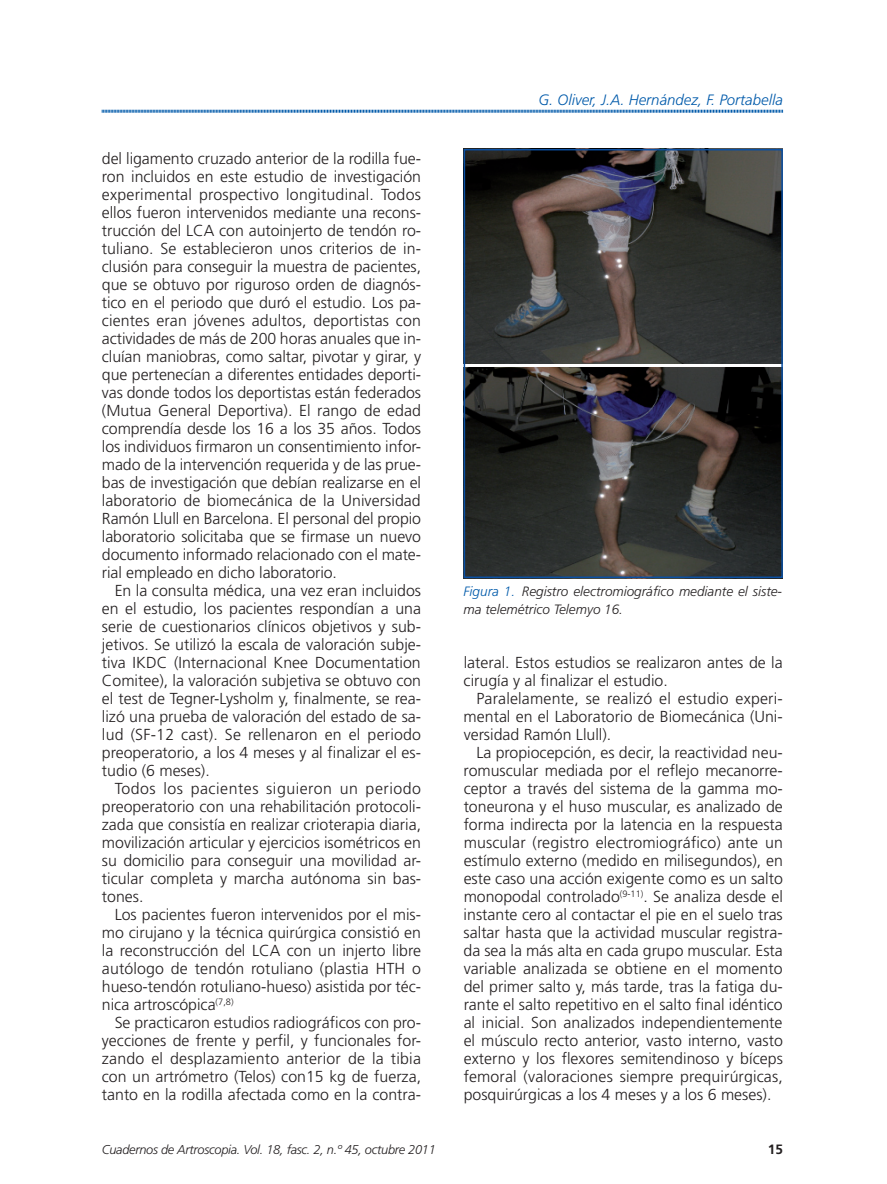
<style>
.page{position:relative;width:887px;height:1184px;background:#fff}
.page>*{position:absolute;margin:0;border:0;box-sizing:border-box;transform-origin:0 0}
.t1{font:300 15.9px "Frutiger LT Std";color:#231f20}
.t2{font:300 15.9px "Frutiger LT Std";letter-spacing:.035em;color:#231f20}
.t3{font:italic 300 15px "Frutiger LT Std";color:#015aaa}
.t4{font:italic 300 13.5px/18px "Frutiger LT Std";color:#231f20}
.t5{font:700 13.5px "Frutiger LT Std";color:#231f20}
.t6{font:italic 300 12.75px "Frutiger LT Std";letter-spacing:-.02em;color:#231f20}
.s1{color:#015aaa}
</style>
<div class="page">
<svg style="left:102px;top:109px;width:680px;height:4px;background:#7eabd3"></svg>
<img style="left:466px;top:152px;width:313px;height:211px">
<img style="left:466px;top:367px;width:313px;height:208px">
<div style="left:463px;top:149px;width:319px;height:429px;border:2px solid #094fa3"></div>
<p class="t1" style="left:102px;top:149px;width:320px">del ligamento cruzado anterior de la rodilla fue-</p>
<p class="t1" style="left:102px;top:167px;width:320px">ron incluidos en este estudio de investigación</p>
<p class="t1" style="left:102px;top:185px;width:320px">experimental prospectivo longitudinal. Todos</p>
<p class="t1" style="left:102px;top:203px;width:320px">ellos fueron intervenidos mediante una recons-</p>
<p class="t1" style="left:102px;top:221px;width:320px">trucción del LCA con autoinjerto de tendón ro-</p>
<p class="t1" style="left:102px;top:239px;width:320px">tuliano. Se establecieron unos criterios de in-</p>
<p class="t1" style="left:102px;top:257px;width:320px">clusión para conseguir la muestra de pacientes,</p>
<p class="t1" style="left:102px;top:275px;width:320px">que se obtuvo por riguroso orden de diagnós-</p>
<p class="t1" style="left:102px;top:293px;width:320px">tico en el periodo que duró el estudio. Los pa-</p>
<p class="t1" style="left:102px;top:311px;width:320px">cientes eran jóvenes adultos, deportistas con</p>
<p class="t1" style="left:102px;top:329px;width:320px">actividades de más de 200 horas anuales que in-</p>
<p class="t1" style="left:102px;top:347px;width:320px">cluían maniobras, como saltar, pivotar y girar, y</p>
<p class="t1" style="left:102px;top:365px;width:320px">que pertenecían a diferentes entidades deporti-</p>
<p class="t1" style="left:102px;top:383px;width:320px">vas donde todos los deportistas están federados</p>
<p class="t1" style="left:102px;top:401px;width:320px">(Mutua General Deportiva). El rango de edad</p>
<p class="t1" style="left:102px;top:419px;width:320px">comprendía desde los 16 a los 35 años. Todos</p>
<p class="t1" style="left:102px;top:437px;width:320px">los individuos firmaron un consentimiento infor-</p>
<p class="t1" style="left:102px;top:455px;width:320px">mado de la intervención requerida y de las prue-</p>
<p class="t1" style="left:102px;top:473px;width:320px">bas de investigación que debían realizarse en el</p>
<p class="t1" style="left:102px;top:491px;width:320px">laboratorio de biomecánica de la Universidad</p>
<p class="t1" style="left:102px;top:509px;width:320px">Ramón Llull en Barcelona. El personal del propio</p>
<p class="t1" style="left:102px;top:527px;width:320px">laboratorio solicitaba que se firmase un nuevo</p>
<p class="t1" style="left:102px;top:545px;width:320px">documento informado relacionado con el mate-</p>
<p class="t1" style="left:102px;top:563px;width:236px">rial empleado en dicho laboratorio.</p>
<p class="t1" style="left:115px;top:581px;width:308px">En la consulta médica, una vez eran incluidos</p>
<p class="t1" style="left:102px;top:599px;width:320px">en el estudio, los pacientes respondían a una</p>
<p class="t1" style="left:102px;top:617px;width:320px">serie de cuestionarios clínicos objetivos y sub-</p>
<p class="t1" style="left:102px;top:635px;width:320px">jetivos. Se utilizó la escala de valoración subje-</p>
<p class="t1" style="left:102px;top:653px;width:320px">tiva IKDC (Internacional Knee Documentation</p>
<p class="t1" style="left:102px;top:671px;width:320px">Comitee), la valoración subjetiva se obtuvo con</p>
<p class="t1" style="left:102px;top:689px;width:320px">el test de Tegner-Lysholm y, finalmente, se rea-</p>
<p class="t1" style="left:102px;top:707px;width:320px">lizó una prueba de valoración del estado de sa-</p>
<p class="t1" style="left:102px;top:725px;width:320px">lud (SF-12 cast). Se rellenaron en el periodo</p>
<p class="t1" style="left:102px;top:743px;width:320px">preoperatorio, a los 4 meses y al finalizar el es-</p>
<p class="t1" style="left:102px;top:761px;width:109px">tudio (6 meses).</p>
<p class="t2" style="left:115px;top:779px;width:308px">Todos los pacientes siguieron un periodo</p>
<p class="t1" style="left:102px;top:797px;width:320px">preoperatorio con una rehabilitación protocoli-</p>
<p class="t1" style="left:102px;top:815px;width:320px">zada que consistía en realizar crioterapia diaria,</p>
<p class="t1" style="left:102px;top:833px;width:320px">movilización articular y ejercicios isométricos en</p>
<p class="t1" style="left:102px;top:851px;width:320px">su domicilio para conseguir una movilidad ar-</p>
<p class="t1" style="left:102px;top:869px;width:320px">ticular completa y marcha autónoma sin bas-</p>
<p class="t1" style="left:102px;top:887px;width:43px">tones.</p>
<p class="t1" style="left:115px;top:905px;width:308px">Los pacientes fueron intervenidos por el mis-</p>
<p class="t1" style="left:102px;top:923px;width:320px">mo cirujano y la técnica quirúrgica consistió en</p>
<p class="t1" style="left:102px;top:941px;width:320px">la reconstrucción del LCA con un injerto libre</p>
<p class="t1" style="left:102px;top:959px;width:320px">autólogo de tendón rotuliano (plastia HTH o</p>
<p class="t1" style="left:102px;top:977px;width:320px">hueso-tendón rotuliano-hueso) asistida por téc-</p>
<p class="t1" style="left:102px;top:995px;width:133px">nica artroscópica<sup>(7,8)</sup></p>
<p class="t1" style="left:115px;top:1013px;width:308px">Se practicaron estudios radiográficos con pro-</p>
<p class="t1" style="left:102px;top:1031px;width:320px">yecciones de frente y perfil, y funcionales for-</p>
<p class="t1" style="left:102px;top:1049px;width:320px">zando el desplazamiento anterior de la tibia</p>
<p class="t1" style="left:102px;top:1067px;width:320px">con un artrómetro (Telos) con15 kg de fuerza,</p>
<p class="t1" style="left:102px;top:1085px;width:320px">tanto en la rodilla afectada como en la contra-</p>
<p class="t3" style="left:538px;top:92px;width:246px">G. Oliver, J.A. Hernández, F. Portabella</p>
<p class="t4" style="left:463px;top:582px;width:320px"><span class="s1">Figura 1.</span> Registro electromiográfico mediante el siste&shy;ma telemétrico Telemyo 16.</p>
<p class="t1" style="left:463px;top:653px;width:320px">lateral. Estos estudios se realizaron antes de la</p>
<p class="t1" style="left:463px;top:671px;width:206px">cirugía y al finalizar el estudio.</p>
<p class="t1" style="left:476px;top:689px;width:308px">Paralelamente, se realizó el estudio experi-</p>
<p class="t1" style="left:463px;top:707px;width:320px">mental en el Laboratorio de Biomecánica (Uni-</p>
<p class="t1" style="left:463px;top:725px;width:149px">versidad Ramón Llull).</p>
<p class="t1" style="left:476px;top:743px;width:308px">La propiocepción, es decir, la reactividad neu-</p>
<p class="t1" style="left:463px;top:761px;width:320px">romuscular mediada por el reflejo mecanorre-</p>
<p class="t1" style="left:463px;top:779px;width:320px">ceptor a través del sistema de la gamma mo-</p>
<p class="t1" style="left:463px;top:797px;width:320px">toneurona y el huso muscular, es analizado de</p>
<p class="t1" style="left:463px;top:815px;width:320px">forma indirecta por la latencia en la respuesta</p>
<p class="t1" style="left:463px;top:833px;width:321px">muscular (registro electromiográfico) ante un</p>
<p class="t1" style="left:463px;top:851px;width:320px">estímulo externo (medido en milisegundos), en</p>
<p class="t1" style="left:463px;top:869px;width:320px">este caso una acción exigente como es un salto</p>
<p class="t1" style="left:463px;top:887px;width:320px">monopodal controlado<sup>(9-11)</sup>. Se analiza desde el</p>
<p class="t1" style="left:463px;top:905px;width:320px">instante cero al contactar el pie en el suelo tras</p>
<p class="t1" style="left:463px;top:923px;width:320px">saltar hasta que la actividad muscular registra-</p>
<p class="t1" style="left:463px;top:941px;width:320px">da sea la más alta en cada grupo muscular. Esta</p>
<p class="t1" style="left:463px;top:959px;width:320px">variable analizada se obtiene en el momento</p>
<p class="t1" style="left:463px;top:977px;width:320px">del primer salto y, más tarde, tras la fatiga du-</p>
<p class="t1" style="left:463px;top:995px;width:320px">rante el salto repetitivo en el salto final idéntico</p>
<p class="t1" style="left:463px;top:1013px;width:320px">al inicial. Son analizados independientemente</p>
<p class="t1" style="left:463px;top:1031px;width:320px">el músculo recto anterior, vasto interno, vasto</p>
<p class="t1" style="left:463px;top:1049px;width:321px">externo y los flexores semitendinoso y bíceps</p>
<p class="t1" style="left:463px;top:1067px;width:320px">femoral (valoraciones siempre prequirúrgicas,</p>
<p class="t1" style="left:463px;top:1085px;width:309px">posquirúrgicas a los 4 meses y a los 6 meses).</p>
<p class="t6" style="left:102px;top:1142px;width:335px">Cuadernos de Artroscopia. Vol. 18, fasc. 2, n.º 45, octubre 2011</p>
<p class="t5" style="left:767px;top:1141px;width:17px">15</p>
</div>
